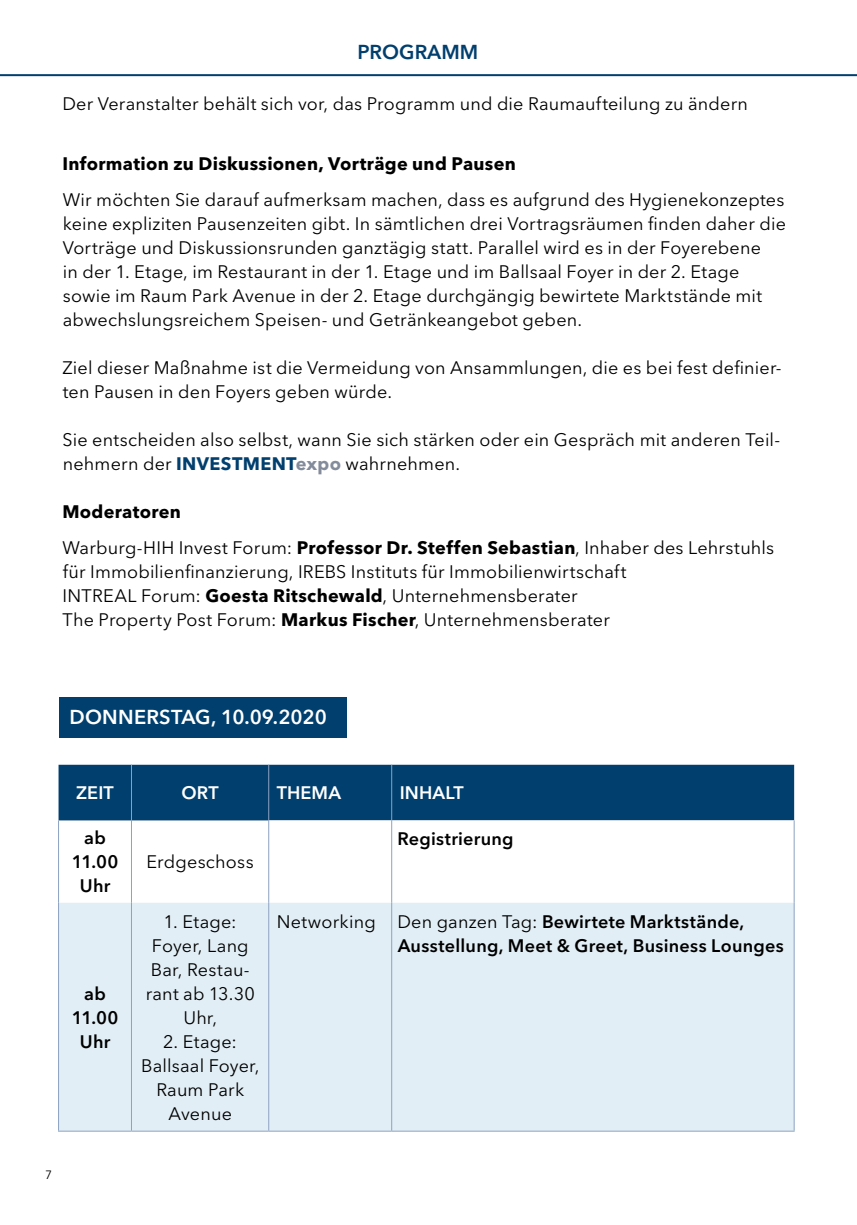
<style>
.page{position:relative;width:857px;height:1225px;background:#fff}
.page>*{position:absolute;margin:0;border:0;box-sizing:border-box;transform-origin:0 0}
.t1{font:600 20px "Avenir Next LT Pro";letter-spacing:.005em;color:#fff}
.t2{font:600 20px "Avenir Next LT Pro";color:#003f6e}
.t3{font:18px/24px "Avenir Next LT Pro";letter-spacing:.01em;color:#000}
.t4{font:600 18px/24px "Avenir Next LT Pro";letter-spacing:.015em;color:#000;text-align:center}
.t5{font:700 18px "Avenir Next LT Pro";letter-spacing:.015em;color:#000}
.t6{font:600 18px "Avenir Next LT Pro";letter-spacing:.005em;color:#fff}
.t7{font:12px "Avenir Next LT Pro";color:#000}
.s1{font-weight:700;color:#003f6e}
.s2{font-weight:700;color:#848c9c}
.s3{font-weight:700}
.s4{font-weight:400}
</style>
<div class="page">
<hr style="left:0;top:74px;width:856px;height:2px;background:#003f6e">
<div style="left:58px;top:764px;width:735px;height:56px;background:#003f6e"></div>
<svg style="left:269px;top:820px;width:524px;height:82px"></svg>
<div style="left:59px;top:902px;width:209px;height:228px;background:#e2eef5"></div>
<div style="left:269px;top:902px;width:524px;height:228px;background:#e2eef5"></div>
<hr style="left:58px;top:820px;width:1px;height:82px;background:#8da2c2">
<hr style="left:58px;top:902px;width:1px;height:228px;background:#8da2c2">
<hr style="left:131px;top:820px;width:1px;height:82px;background:#8da2c2">
<hr style="left:268px;top:820px;width:1px;height:82px;background:#8da2c2">
<hr style="left:131px;top:902px;width:1px;height:228px;background:#8da2c2">
<hr style="left:268px;top:902px;width:1px;height:228px;background:#8da2c2">
<hr style="left:131px;top:764px;width:1px;height:56px;background:#8da2c2">
<hr style="left:268px;top:764px;width:1px;height:56px;background:#8da2c2">
<hr style="left:391px;top:764px;width:1px;height:56px;background:#8da2c2">
<hr style="left:391px;top:820px;width:1px;height:82px;background:#8da2c2">
<hr style="left:391px;top:902px;width:1px;height:228px;background:#8da2c2">
<hr style="left:793px;top:820px;width:1px;height:82px;background:#8da2c2">
<hr style="left:793px;top:902px;width:1px;height:228px;background:#8da2c2">
<hr style="left:58px;top:1130px;width:73px;height:1px;background:#8da2c2">
<hr style="left:131px;top:1130px;width:137px;height:1px;background:#8da2c2">
<hr style="left:268px;top:1130px;width:123px;height:1px;background:#8da2c2">
<hr style="left:391px;top:1130px;width:403px;height:1px;background:#8da2c2">
<div style="left:60px;top:697px;width:287px;height:41px;background:#003f6e"></div>
<p class="t2" style="left:357px;top:40px;width:122px">PROGRAMM</p>
<p class="t3" style="left:62px;top:92px;width:686px">Der Veranstalter behält sich vor, das Programm und die Raumaufteilung zu ändern</p>
<p class="t5" style="left:62px;top:153px;width:454px">Information zu Diskussionen, Vorträge und Pausen</p>
<p class="t3" style="left:63px;top:188px;width:724px">Wir möchten Sie darauf aufmerksam machen, dass es aufgrund des Hygienekonzeptes keine expliziten Pausenzeiten gibt. In sämtlichen drei Vortragsräumen finden daher die Vorträge und Diskussionsrunden ganztägig statt. Parallel wird es in der Foyerebene<br>in der 1. Etage, im Restaurant in der 1. Etage und im Ballsaal Foyer in der 2. Etage sowie im Raum Park Avenue in der 2. Etage durchgängig bewirtete Marktstände mit abwechslungsreichem Speisen- und Getränkeangebot geben.</p>
<p class="t3" style="left:62px;top:356px;width:720px">Ziel dieser Maßnahme ist die Vermeidung von Ansammlungen, die es bei fest definier&shy;ten Pausen in den Foyers geben würde.</p>
<p class="t3" style="left:62px;top:428px;width:719px">Sie entscheiden also selbst, wann Sie sich stärken oder ein Gespräch mit anderen Teil&shy;nehmern der <span class="s1">INVESTMENT</span><span class="s2">expo</span> wahrnehmen.</p>
<p class="t3" style="left:62px;top:494px;width:713px;line-height:36px"><span class="s3">Moderatoren<br></span>Warburg-HIH Invest Forum: <span class="s3">Professor Dr. Steffen Sebastian</span>, Inhaber des Lehrstuhls</p>
<p class="t3" style="left:62px;top:560px;width:565px">für Immobilienfinanzierung, IREBS Instituts für Immobilienwirtschaft<br>INTREAL Forum: <span class="s3">Goesta Ritschewald</span>, Unternehmensberater<br>The Property Post Forum: <span class="s3">Markus Fischer</span>, Unternehmensberater</p>
<p class="t1" style="left:70px;top:705px;width:258px">DONNERSTAG, 10.09.2020</p>
<p class="t7" style="left:45px;top:1168px;width:8px">7</p>
<p class="t6" style="left:76px;top:782px;width:39px">ZEIT</p>
<p class="t6" style="left:181px;top:782px;width:39px">ORT</p>
<p class="t6" style="left:276px;top:782px;width:66px">THEMA</p>
<p class="t6" style="left:399px;top:782px;width:66px">INHALT</p>
<p class="t4" style="left:72px;top:826px;width:48px">ab<br>11.00<br>Uhr</p>
<p class="t4" style="left:397px;top:826px;width:118px">Registrierung</p>
<p class="t3" style="left:146px;top:850px;width:108px">Erdgeschoss</p>
<p class="t4" style="left:72px;top:981px;width:48px">ab<br>11.00<br>Uhr</p>
<p class="t3" style="left:146px;top:909px;width:111px;text-align:center">1. Etage:<br>Foyer, Lang<br>Bar, Restau&shy;rant ab 13.30<br>Uhr,</p>
<p class="t3" style="left:141px;top:1029px;width:120px;text-align:center">2. Etage:<br>Ballsaal Foyer,<br>Raum Park<br>Avenue</p>
<p class="t4" style="left:397px;top:909px;width:387px;text-align:left;text-indent:-121px"><span class="s4">Networking Den ganzen Tag:</span> Bewirtete Marktstände,<br>Ausstellung, Meet &amp; Greet, Business Lounges</p>
</div>
